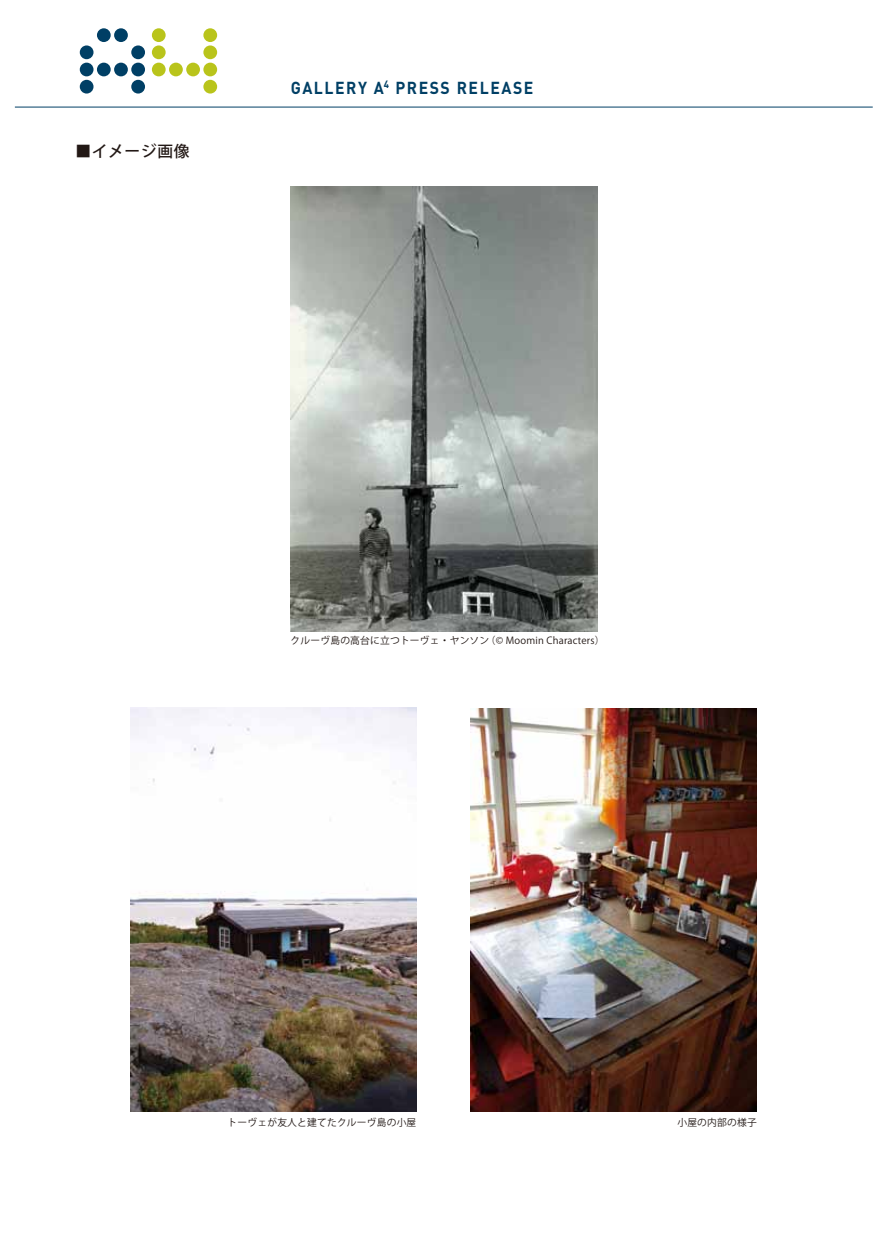
<style>
.page{position:relative;width:888px;height:1260px;background:#fff}
.page>*{position:absolute;margin:0;border:0;box-sizing:border-box;transform-origin:0 0}
.t1{font:700 17.1px "DINOT";letter-spacing:.1em;color:#003f65;scale:.92 1}
.t2{font:500 15.75px "Koz Go Pro";letter-spacing:.04em;color:#221815}
.t3{font:9.75px "Koz Go Pro";letter-spacing:.02em;color:#221815}
</style>
<div class="page">
<div style="left:97px;top:28px;width:14px;height:14px;background:#003f65;border-radius:50%"></div>
<div style="left:114px;top:28px;width:14px;height:14px;background:#003f65;border-radius:50%"></div>
<div style="left:80px;top:45px;width:14px;height:14px;background:#003f65;border-radius:50%"></div>
<div style="left:131px;top:45px;width:14px;height:14px;background:#003f65;border-radius:50%"></div>
<div style="left:80px;top:63px;width:14px;height:13px;background:#003f65;border-radius:50%"></div>
<div style="left:97px;top:63px;width:14px;height:13px;background:#003f65;border-radius:50%"></div>
<div style="left:114px;top:63px;width:14px;height:13px;background:#003f65;border-radius:50%"></div>
<div style="left:131px;top:63px;width:14px;height:13px;background:#003f65;border-radius:50%"></div>
<div style="left:80px;top:80px;width:14px;height:14px;background:#003f65;border-radius:50%"></div>
<div style="left:131px;top:80px;width:14px;height:14px;background:#003f65;border-radius:50%"></div>
<div style="left:152px;top:28px;width:14px;height:14px;background:#b9c41b;border-radius:50%"></div>
<div style="left:152px;top:45px;width:14px;height:14px;background:#b9c41b;border-radius:50%"></div>
<div style="left:152px;top:63px;width:14px;height:13px;background:#b9c41b;border-radius:50%"></div>
<div style="left:169px;top:63px;width:14px;height:13px;background:#b9c41b;border-radius:50%"></div>
<div style="left:186px;top:63px;width:14px;height:13px;background:#b9c41b;border-radius:50%"></div>
<div style="left:203px;top:28px;width:14px;height:14px;background:#b9c41b;border-radius:50%"></div>
<div style="left:203px;top:45px;width:14px;height:14px;background:#b9c41b;border-radius:50%"></div>
<div style="left:203px;top:63px;width:14px;height:13px;background:#b9c41b;border-radius:50%"></div>
<div style="left:203px;top:80px;width:14px;height:14px;background:#b9c41b;border-radius:50%"></div>
<hr style="left:15px;top:107px;width:858px;height:1px;background:#003f65">
<img style="left:290px;top:186px;width:307px;height:445px">
<img style="left:131px;top:708px;width:285px;height:404px">
<img style="left:471px;top:708px;width:286px;height:404px">
<h2 class="t2" style="left:75px;top:141px;width:116px">■イメージ画像</h2>
<h1 class="t1" style="left:291px;top:77px;width:265px">GALLERY A<sup>4</sup> PRESS RELEASE</h1>
<p class="t3" style="left:291px;top:634px;width:315px">クルーヴ島の高台に立つトーヴェ・ヤンソン（© Moomin Characters）</p>
<p class="t3" style="left:228px;top:1116px;width:190px">トーヴェが友人と建てたクルーヴ島の小屋</p>
<p class="t3" style="left:677px;top:1116px;width:81px">小屋の内部の様子</p>
</div>
